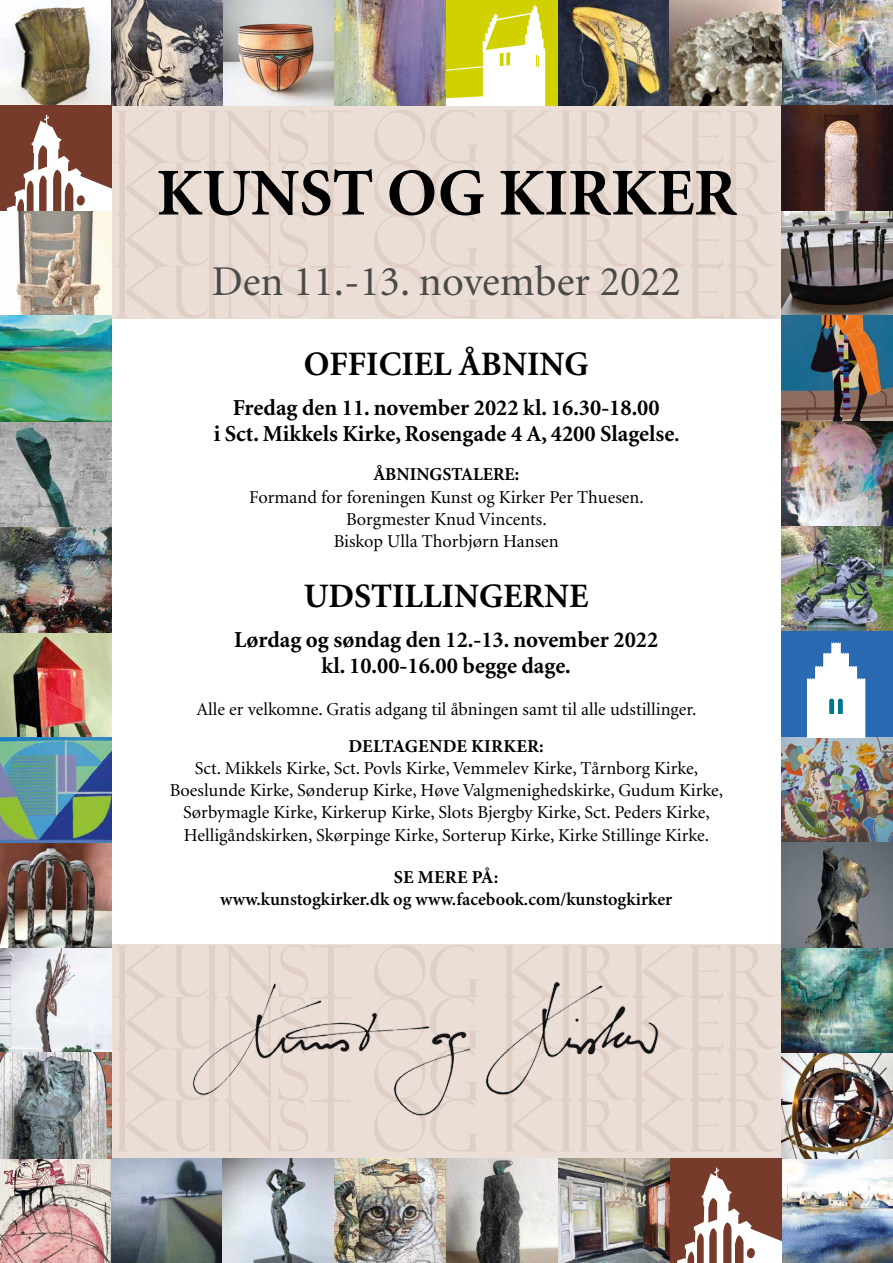
<style>
.page{position:relative;width:893px;height:1263px;background:#fff}
.page>*{position:absolute;margin:0;border:0;box-sizing:border-box;transform-origin:0 0}
.t1{font:700 66.97px "Minion";color:#000}
.t2{font:42.38px "Minion";color:#4a4a49}
.t3{font:700 34.28px "Minion";color:#000}
.t4{font:700 22.88px/25.7px "Minion";color:#000;text-align:center}
.t5{font:18.23px/22.3px "Minion";color:#000;text-align:center}
.t6{font:600 18.23px "Minion Pro";color:#000}
.t7{font:700 18.23px "Minion Pro";letter-spacing:.01em;color:#000}
.t8{font:700 18.23px "Minion";color:#000}
.s1{font-size:20.02px}
</style>
<div class="page">
<div style="left:4px;top:944px;width:847px;height:314px;background:#eaded7"></div>
<svg style="left:115px;top:944px;width:663px;height:208px"></svg>
<img style="left:174px;top:960px;width:507px;height:169px">
<img style="left:0;top:0;width:446px;height:105px">
<img style="left:558px;top:0;width:335px;height:105px">
<img style="left:0;top:1158px;width:670px;height:105px">
<img style="left:781px;top:737px;width:112px;height:526px">
<img style="left:0;top:315px;width:111px;height:843px">
<img style="left:781px;top:105px;width:112px;height:527px">
<div style="left:0;top:105px;width:111px;height:106px;background:#773b2b"></div>
<div style="left:670px;top:1158px;width:111px;height:105px;background:#773b2b"></div>
<svg style="left:677px;top:1167px;width:104px;height:96px"></svg>
<div style="left:446px;top:0;width:112px;height:105px;background:#d2d100"></div>
<img style="left:7px;top:5px;width:771px;height:314px">
<div style="left:781px;top:632px;width:112px;height:105px;background:#2a6ab2"></div>
<svg style="left:807px;top:642px;width:58px;height:95px"></svg>
<h1 class="t1" style="left:156px;top:159px;width:581px">KUNST OG KIRKER</h1>
<h2 class="t2" style="left:212px;top:261px;width:471px">Den 11.-13. november 2022</h2>
<h3 class="t3" style="left:304px;top:347px;width:286px">OFFICIEL ÅBNING</h3>
<p class="t4" style="left:214px;top:396px;width:467px">Fredag den 11. november 2022 kl. 16.30-18.00<br>i Sct. Mikkels Kirke, Rosengade 4 A, 4200 Slagelse<span class="s1">.</span></p>
<p class="t8" style="left:373px;top:465px;width:147px">ÅBNINGSTALERE:</p>
<p class="t5" style="left:249px;top:486px;width:396px">Formand for foreningen Kunst og Kirker Per Thuesen.<br>Borgmester Knud Vincents.<br>Biskop Ulla Thorbjørn Hansen</p>
<h3 class="t3" style="left:304px;top:578px;width:286px">UDSTILLINGERNE</h3>
<p class="t4" style="left:234px;top:627px;width:426px">Lørdag og søndag den 12.-13. november 2022 kl. 10.00-16.00 begge dage.</p>
<p class="t5" style="left:197px;top:699px;width:501px">Alle er velkomne. Gratis adgang til åbningen samt til alle udstillinger.</p>
<p class="t7" style="left:348px;top:733px;width:197px">DELTAGENDE KIRKER:</p>
<p class="t5" style="left:170px;top:757px;width:555px">Sct. Mikkels Kirke, Sct. Povls Kirke, Vemmelev Kirke, Tårnborg Kirke, Boeslunde Kirke, Sønderup Kirke, Høve Valgmenighedskirke, Gudum Kirke, Sørbymagle Kirke, Kirkerup Kirke, Slots Bjergby Kirke, Sct. Peders Kirke, Helligåndskirken, Skørpinge Kirke, Sorterup Kirke, Kirke Stillinge Kirke.</p>
<p class="t7" style="left:394px;top:864px;width:106px">SE MERE PÅ:</p>
<p class="t6" style="left:220px;top:887px;width:454px">www.kunstogkirker.dk og www.facebook.com/kunstogkirker</p>
</div>
